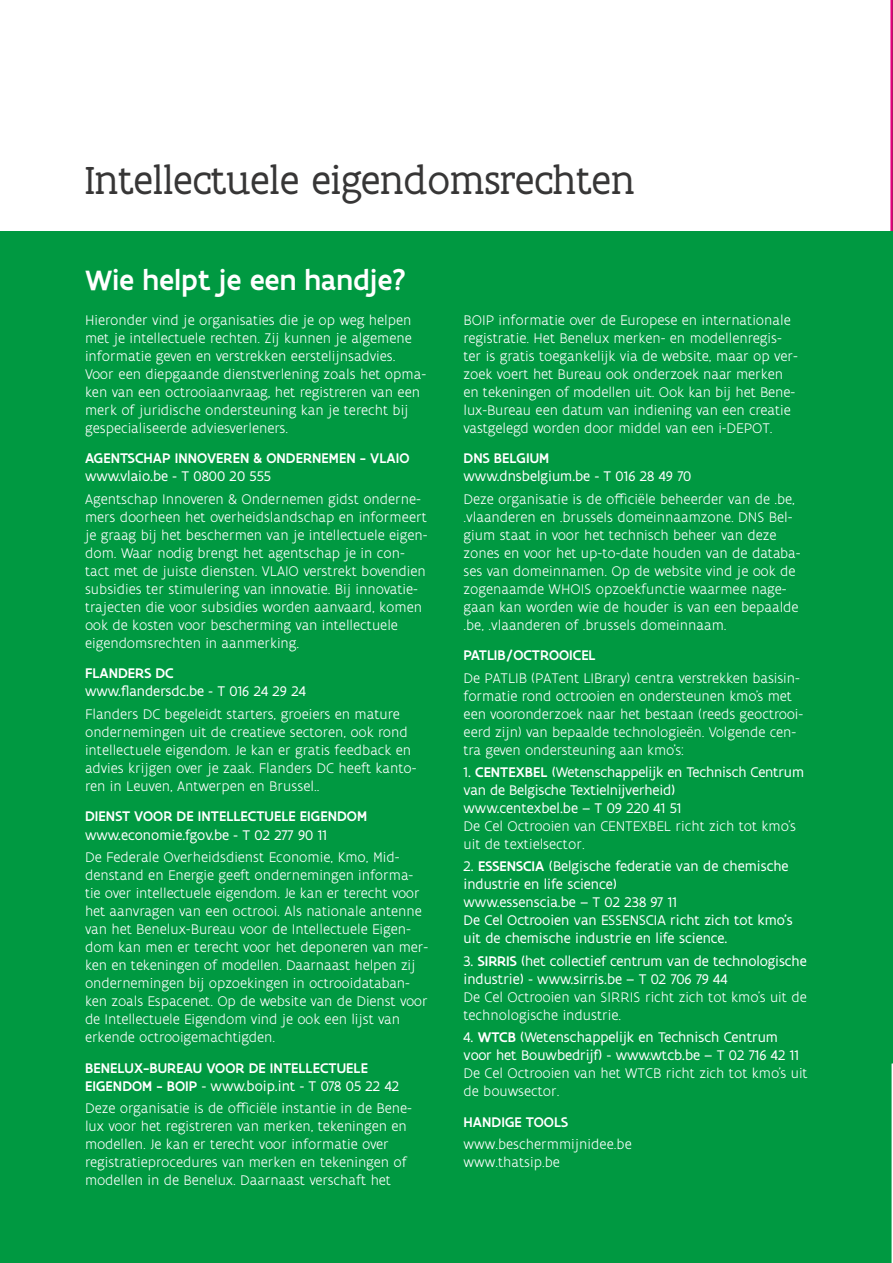
<style>
.page{position:relative;width:893px;height:1263px;background:#fff}
.page>*{position:absolute;margin:0;border:0;box-sizing:border-box;transform-origin:0 0}
.Kop_1{font:42px "Flanders Art Serif";color:#373636}
.Kop_5{font:500 30px "Flanders Art Sans";color:#fff}
.t1{font:300 15px/18px "Flanders Art Sans";color:#fff}
.Kop_4{font:15px/18px "Flanders Art Sans";color:#fff}
.Kop_4-2{font:500 15px/18px "Flanders Art Sans";letter-spacing:.005em;color:#fff}
.s1{font-weight:400}
.s2{font-weight:500}
</style>
<div class="page">
<svg style="left:890px;top:0;width:3px;height:231px"></svg>
<div style="left:1px;top:231px;width:892px;height:1032px;background:#009941"></div>
<hr style="left:891px;top:1063px;width:2px;height:200px;background:#fff">
<p class="Kop_1" style="left:85px;top:156px;width:551px">Intellectuele eigendomsrechten</p>
<p class="Kop_5" style="left:85px;top:261px;width:322px">Wie helpt je een handje?</p>
<p class="t1" style="left:85px;top:311px;width:343px">Hieronder vind je organisaties die je op weg helpen met je intellectuele rechten. Zij kunnen je algemene informatie geven en verstrekken eerstelijnsadvies.<br>Voor een diepgaande dienstverlening zoals het opma&shy;ken van een octrooiaanvraag, het registreren van een merk of juridische ondersteuning kan je terecht bij gespecialiseerde adviesverleners.</p>
<p class="Kop_4-2" style="left:85px;top:450px;width:326px">AGENTSCHAP INNOVEREN &amp; ONDERNEMEN - VLAIO <span class="s1">www.vlaio.be - T 0800 20 555</span></p>
<p class="t1" style="left:85px;top:490px;width:344px">Agentschap Innoveren &amp; Ondernemen gidst onderne&shy;mers doorheen het overheidslandschap en informeert je graag bij het beschermen van je intellectuele eigen&shy;dom. Waar nodig brengt het agentschap je in con&shy;tact met de juiste diensten. VLAIO verstrekt bovendien subsidies ter stimulering van innovatie. Bij innovatie&shy;trajecten die voor subsidies worden aanvaard, komen ook de kosten voor bescherming van intellectuele eigendomsrechten in aanmerking.</p>
<p class="Kop_4" style="left:85px;top:665px;width:222px"><span class="s2">FLANDERS DC<br></span>www.flandersdc.be - T 016 24 29 24</p>
<p class="t1" style="left:85px;top:705px;width:333px">Flanders DC begeleidt starters, groeiers en mature ondernemingen uit de creatieve sectoren, ook rond intellectuele eigendom. Je kan er gratis feedback en advies krijgen over je zaak. Flanders DC heeft kanto&shy;ren in Leuven, Antwerpen en Brussel..</p>
<p class="Kop_4-2" style="left:85px;top:808px;width:284px">DIENST VOOR DE INTELLECTUELE EIGENDOM <span class="s1">www.economie.fgov.be - T 02 277 90 11</span></p>
<p class="t1" style="left:85px;top:848px;width:345px">De Federale Overheidsdienst Economie, Kmo, Mid&shy;denstand en Energie geeft ondernemingen informa&shy;tie over intellectuele eigendom. Je kan er terecht voor het aanvragen van een octrooi. Als nationale antenne van het Benelux-Bureau voor de Intellectuele Eigen&shy;dom kan men er terecht voor het deponeren van mer&shy;ken en tekeningen of modellen. Daarnaast helpen zij ondernemingen bij opzoekingen in octrooidataban&shy;ken zoals Espacenet. Op de website van de Dienst voor de Intellectuele Eigendom vind je ook een lijst van erkende octrooigemachtigden.</p>
<p class="Kop_4-2" style="left:85px;top:1059px;width:316px">BENELUX-BUREAU VOOR DE INTELLECTUELE<br>EIGENDOM - BOIP <span class="s1">- www.boip.int - T 078 05 22 42</span></p>
<p class="t1" style="left:85px;top:1099px;width:328px">Deze organisatie is de officiële instantie in de Bene&shy;lux voor het registreren van merken, tekeningen en modellen. Je kan er terecht voor informatie over registratieprocedures van merken en tekeningen of modellen in de Benelux. Daarnaast verschaft het</p>
<p class="t1" style="left:463px;top:311px;width:336px">BOIP informatie over de Europese en internationale registratie. Het Benelux merken- en modellenregis&shy;ter is gratis toegankelijk via de website, maar op ver&shy;zoek voert het Bureau ook onderzoek naar merken en tekeningen of modellen uit. Ook kan bij het Bene&shy;lux-Bureau een datum van indiening van een creatie vastgelegd worden door middel van een i-DEPOT.</p>
<p class="Kop_4" style="left:463px;top:450px;width:229px"><span class="s2">DNS BELGIUM<br></span>www.dnsbelgium.be - T 016 28 49 70</p>
<p class="t1" style="left:463px;top:490px;width:339px">Deze organisatie is de officiële beheerder van de .be, .vlaanderen en .brussels domeinnaamzone. DNS Bel&shy;gium staat in voor het technisch beheer van deze zones en voor het up-to-date houden van de databa&shy;ses van domeinnamen. Op de website vind je ook de zogenaamde WHOIS opzoekfunctie waarmee nage&shy;gaan kan worden wie de houder is van een bepaalde .be, .vlaanderen of .brussels domeinnaam.</p>
<p class="Kop_4-2" style="left:463px;top:647px;width:134px">PATLIB/OCTROOICEL</p>
<p class="t1" style="left:463px;top:669px;width:341px">De PATLIB (PATent LIBrary) centra verstrekken basisin&shy;formatie rond octrooien en ondersteunen kmo’s met een vooronderzoek naar het bestaan (reeds geoctrooi&shy;eerd zijn) van bepaalde technologieën. Volgende cen&shy;tra geven ondersteuning aan kmo’s:</p>
<p class="Kop_4" style="left:463px;top:763px;width:342px">1. <span class="s2">CENTEXBEL</span> (Wetenschappelijk en Technisch Centrum van de Belgische Textielnijverheid)<br>www.centexbel.be – T 09 220 41 51</p>
<p class="t1" style="left:463px;top:817px;width:334px">De Cel Octrooien van CENTEXBEL richt zich tot kmo’s uit de textielsector.</p>
<p class="Kop_4" style="left:463px;top:857px;width:331px">2. <span class="s2">ESSENSCIA</span> (Belgische federatie van de chemische industrie en life science)<br>www.essenscia.be – T 02 238 97 11<br>De Cel Octrooien van ESSENSCIA richt zich tot kmo’s uit de chemische industrie en life science.</p>
<p class="Kop_4" style="left:463px;top:952px;width:345px">3. <span class="s2">SIRRIS</span> (het collectief centrum van de technologische industrie) - www.sirris.be – T 02 706 79 44</p>
<p class="t1" style="left:463px;top:988px;width:345px">De Cel Octrooien van SIRRIS richt zich tot kmo’s uit de technologische industrie.</p>
<p class="Kop_4" style="left:463px;top:1028px;width:337px">4. <span class="s2">WTCB</span> (Wetenschappelijk en Technisch Centrum voor het Bouwbedrijf) - www.wtcb.be – T 02 716 42 11</p>
<p class="t1" style="left:463px;top:1064px;width:346px">De Cel Octrooien van het WTCB richt zich tot kmo’s uit de bouwsector.</p>
<p class="Kop_4-2" style="left:464px;top:1113px;width:106px">HANDIGE TOOLS</p>
<p class="t1" style="left:463px;top:1135px;width:170px">www.beschermmijnidee.be www.thatsip.be</p>
</div>
